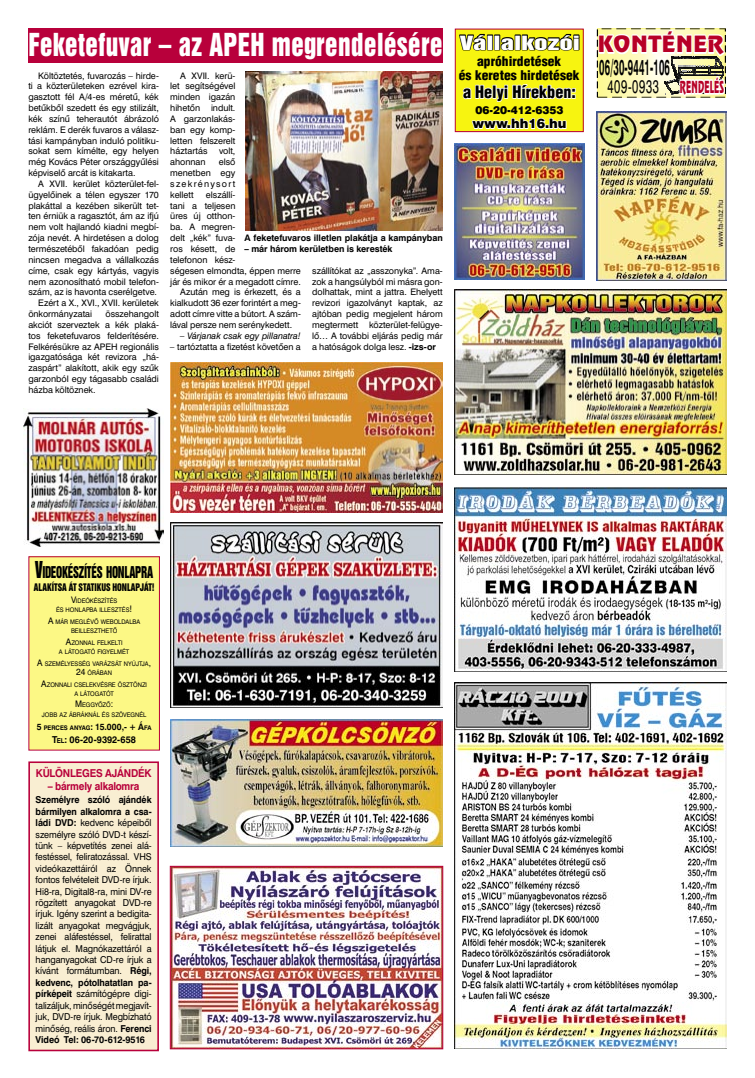
<style>
.page{position:relative;width:755px;height:1078px;background:#fff}
.page>*{position:absolute;margin:0;border:0;box-sizing:border-box;transform-origin:0 0}
._14pk{font:28.9px "Swiss 921 PFL";letter-spacing:.02em;color:#fff;scale:.87 1}
.t1{font:700 21.9px "H Swiss 721";letter-spacing:.015em;color:#000;scale:.43 1}
.t2{font:20px "Renfrew";letter-spacing:.03em;color:#b70026;scale:1.04 1}
.t3{font:18.5px "H Swiss 721";letter-spacing:.06em;color:#000;scale:.61 1}
.t4{font:17.9px "H Swiss 921";color:#fff;scale:1.54 1}
.t5{font:900 16.5px "Switzerland Cond";color:#000}
.Body_Text{font:14.9px "Swiss 921 PFL";letter-spacing:-.015em;color:#000;scale:.75 1}
.t6{font:14.8px "Renfrew";letter-spacing:.03em;color:#b70026;scale:.53 1}
.t7{font:900 13px/14.4px "Switzerland Cond";color:#000;text-align:center;scale:1.04 1}
.t8{font:900 13px "PFL Swiss 721";color:#000}
._10pk{font:700 10.9px "Swiss 721 PFL";letter-spacing:-.02em;color:#b8003b;scale:.92 1}
.t9{font:900 10.9px "PFL Swiss 721";color:#000}
.Body_Text-2{font:9.6px "Swiss 921 PFL";letter-spacing:.005em;color:#000;scale:.89 1}
.Body_Text-3{font:700 9.6px "Swiss 721 PFL";letter-spacing:.005em;color:#000;scale:.94 1}
.Body_Text-4{font:9.5px/11.4px "Swiss 721 PFL";letter-spacing:-.01em;color:#000;text-align:justify;scale:.95 1}
.Body_Text-5{font:9px/10.8px "Swiss 721 PFL";letter-spacing:-.005em;color:#000;text-align:justify}
.liid-1has{font:700 9px "Swiss 721 PFL";letter-spacing:-.005em;color:#000}
.Body_Text-6{font:italic 9px "Swiss 721 PFL";letter-spacing:-.005em;color:#000}
.Body_Text-7{font:6.3px/9.6px "Swiss 721 PFL";letter-spacing:-.005em;color:#000;text-align:center;scale:.94 1}
.Body_Text-8{font:700 6.3px "Swiss 721 PFL";letter-spacing:-.01em;color:#000;scale:.94 1}
.s1{font-style:italic}
.s2{font-weight:700}
.s3{font-size:21.2px}
.s4{font-size:9px}
.s5{font-size:6.7px}
</style>
<div class="page">
<img style="left:454px;top:487px;width:272px;height:184px">
<img style="left:454px;top:682px;width:272px;height:366px">
<img style="left:23px;top:408px;width:140px;height:138px">
<svg style="left:597px;top:28px;width:129px;height:70px"></svg>
<img style="left:170px;top:363px;width:272px;height:149px">
<img style="left:170px;top:719px;width:272px;height:127px">
<div style="left:28px;top:28px;width:414px;height:34px;background:#b8003b"></div>
<div style="left:29px;top:762px;width:129px;height:288px;background:#f9eed2"></div>
<div style="left:28px;top:761px;width:131px;height:289px;border:2px solid #b8003b"></div>
<img style="left:172px;top:867px;width:269px;height:179px">
<div style="left:170px;top:865px;width:273px;height:183px;border:1px solid #b8003b"></div>
<img style="left:454px;top:290px;width:272px;height:184px">
<div style="left:455px;top:29px;width:128px;height:103px;background:#f7f410"></div>
<div style="left:454px;top:29px;width:129px;height:103px;border:1px solid #b8003b"></div>
<svg style="left:457px;top:33px;width:123px;height:99px"></svg>
<img style="left:454px;top:143px;width:130px;height:136px">
<img style="left:596px;top:111px;width:130px;height:169px">
<img style="left:170px;top:523px;width:272px;height:184px">
<div style="left:29px;top:556px;width:130px;height:194px;background:#fcf885"></div>
<div style="left:28px;top:556px;width:132px;height:194px;border:1px solid #b8003b"></div>
<img style="left:245px;top:71px;width:197px;height:159px">
<p class="_14pk" style="left:29px;top:26px;width:477px">Feketefuvar – az APEH megrendelésére</p>
<p class="Body_Text-5" style="left:28px;top:70px;width:132px;text-indent:10px">Költöztetés, fuvarozás – hirde&shy;ti a közterületeken ezrével kira&shy;gasztott fél A/4-es méretű, kék betűkből szedett és egy stilizált, kék színű teherautót ábrázoló reklám. E derék fuvaros a válasz&shy;tási kampányban induló politiku&shy;sokat sem kímélte, egy helyen még Kovács Péter országgyűlési képviselő arcát is kitakarta.</p>
<p class="Body_Text-5" style="left:28px;top:178px;width:132px;text-indent:10px">A XVII. kerület közterület-fel&shy;ügyelőinek a télen egyszer 170 plakáttal a kezében sikerült tet&shy;ten érniük a ragasztót, ám az ifjú nem volt hajlandó kiadni megbí&shy;zója nevét. A hirdetésen a dolog természetéből fakadóan pedig nincsen megadva a vállalkozás címe, csak egy kártyás, vagyis nem azonosítható mobil telefon&shy;szám, az is havonta cserélgetve.</p>
<p class="Body_Text-5" style="left:28px;top:297px;width:132px;text-indent:10px">Ezért a X., XVI., XVII. kerületek önkormányzatai</p>
<p class="Body_Text-5" style="left:28px;top:308px;width:132px;text-indent:77px">összehangolt akciót szerveztek a kék plaká&shy;tos feketefuvaros felderítésére.<br>Felkérésükre az APEH regionális igazgatósága két revizora „há&shy;zaspárt” alakított, akik egy szűk garzonból egy tágasabb családi házba költöznek.</p>
<p class="Body_Text-5" style="left:170px;top:70px;width:67px;text-indent:10px">A XVII. kerü&shy;let segítségével minden igazán hihetőn indult.<br>A garzonlakás&shy;ban egy komp&shy;letten felszerelt háztartás</p>
<p class="Body_Text-5" style="left:219px;top:146px;width:18px">volt,</p>
<p class="Body_Text-5" style="left:170px;top:156px;width:67px;text-indent:48px">első menetben egy szekrénysort kellett</p>
<p class="Body_Text-5" style="left:170px;top:156px;width:37px">ahonnan</p>
<p class="Body_Text-5" style="left:170px;top:189px;width:67px;text-indent:36px">elszállí&shy;tani a teljesen üres új otthon&shy;ba. A megren&shy;delt „kék” fuva&shy;ros késett, de telefonon kész-</p>
<p class="liid-1has" style="left:244px;top:232px;width:199px">A feketefuvaros illetlen plakátja a kampányban</p>
<p class="liid-1has" style="left:244px;top:243px;width:149px">– már három kerületben is keresték</p>
<p class="Body_Text-5" style="left:170px;top:265px;width:132px">ségesen elmondta, éppen merre jár és mikor ér a megadott címre.</p>
<p class="Body_Text-5" style="left:170px;top:286px;width:132px;text-indent:10px">Azután meg is érkezett, és a kialkudott 36 ezer forintért a meg&shy;adott címre vitte a bútort. A szám&shy;lával persze nem serénykedett.</p>
<p class="Body_Text-6" style="left:180px;top:330px;width:122px">– Várjanak csak egy pillanatra!</p>
<p class="Body_Text-5" style="left:170px;top:341px;width:132px"><span class="s1">–</span> tartóztatta a fizetést követően a</p>
<p class="Body_Text-5" style="left:312px;top:265px;width:132px">szállítókat az „asszonyka”. Ama&shy;zok a hangsúlyból mi másra gon&shy;dolhattak, mint a jattra. Ehelyett revizori igazolványt kaptak, az ajtóban pedig megjelent három megtermett közterület-felügye&shy;lő… A további eljárás pedig már a hatóságok dolga lesz. <span class="s2">-izs-or</span></p>
<p class="t4" style="left:459px;top:33px;width:79px">Vállalkozói</p>
<p class="t7" style="left:458px;top:55px;width:117px">apróhirdetések<br>és keretes hirdetések</p>
<p class="t9" style="left:475px;top:103px;width:90px">06-20-412-6353</p>
<p class="t8" style="left:472px;top:116px;width:95px">www.hh16.hu</p>
<p class="t5" style="left:463px;top:85px;width:114px">a Helyi Hírekben:</p>
<p class="t2" style="left:597px;top:32px;width:122px">KONTÉNER</p>
<p class="t6" style="left:679px;top:78px;width:85px">RENDELÉS</p>
<p class="t1" style="left:599px;top:59px;width:166px">06/30-9441-106</p>
<p class="t3" style="left:607px;top:76px;width:86px">409-0933</p>
<p class="Body_Text" style="left:35px;top:562px;width:159px"><span class="s3">V</span>IDEOKÉSZÍTÉS HONLAPRA</p>
<p class="Body_Text-2" style="left:34px;top:581px;width:137px">ALAKÍTSA ÁT STATIKUS HONLAPJÁT!</p>
<p class="Body_Text-7" style="left:56px;top:595px;width:83px"><span class="s4">V</span>IDEÓKÉSZÍTÉS<br>ÉS HONLAPBA ILLESZTÉS<span class="s4">!</span></p>
<p class="Body_Text-7" style="left:48px;top:616px;width:100px"><span class="s4">A</span> MÁR MEGLÉVŐ WEBOLDALBA<br>BEILLESZTHETŐ</p>
<p class="Body_Text-7" style="left:59px;top:637px;width:76px"><span class="s4">A</span>ZONNAL FELKELTI<br>A LÁTOGATÓ FIGYELMÉT</p>
<p class="Body_Text-7" style="left:37px;top:658px;width:122px"><span class="s4">A</span> SZEMÉLYESSÉG VARÁZSÁT NYÚJTJA<span class="s4">,<br>24</span> ÓRÁBAN</p>
<p class="Body_Text-7" style="left:41px;top:679px;width:114px"><span class="s4">A</span>ZONNALI CSELEKVÉSRE ÖSZTÖNZI<br>A LÁTOGATÓT</p>
<p class="Body_Text-7" style="left:42px;top:700px;width:112px"><span class="s4">M</span>EGGYŐZŐ<span class="s4">:<br></span>JOBB AZ ÁBRÁKNÁL ÉS SZÖVEGNÉL</p>
<p class="Body_Text-8" style="left:37px;top:724px;width:123px"><span class="s4">5</span> PERCES ANYAG<span class="s4">: 15.000,- + Á</span>FA</p>
<p class="Body_Text-3" style="left:52px;top:733px;width:90px">T<span class="s5">EL</span>: 06-20-9392-658</p>
<p class="_10pk" style="left:36px;top:766px;width:127px">KÜLÖNLEGES AJÁNDÉK</p>
<p class="_10pk" style="left:48px;top:779px;width:101px">– bármely alkalomra</p>
<p class="Body_Text-4" style="left:36px;top:794px;width:123px"><span class="s2">Személyre szóló ajándék bármilyen alkalomra a csa&shy;ládi DVD:</span> kedvenc képeiből személyre szóló DVD-t készí&shy;tünk – képvetítés zenei alá&shy;festéssel, feliratozással. VHS videókazettáiról az Önnek fontos felvételeit DVD-re írjuk.<br>Hi8-ra, Digital8-ra, mini DV-re rögzített anyagokat DVD-re írjuk. Igény szerint a bedigita&shy;lizált anyagokat megvágjuk, zenei aláfestéssel, felirattal látjuk el. Magnókazettáról a hanganyagokat CD-re írjuk a kívánt formátumban. <span class="s2">Régi, kedvenc, pótolhatatlan pa&shy;pírképeit</span> számítógépre digi&shy;talizáljuk, minőségét megjavít&shy;juk, DVD-re írjuk. Megbízható minőség, reális áron. <span class="s2">Ferenci Videó Tel: 06-70-612-9516</span></p>
</div>
